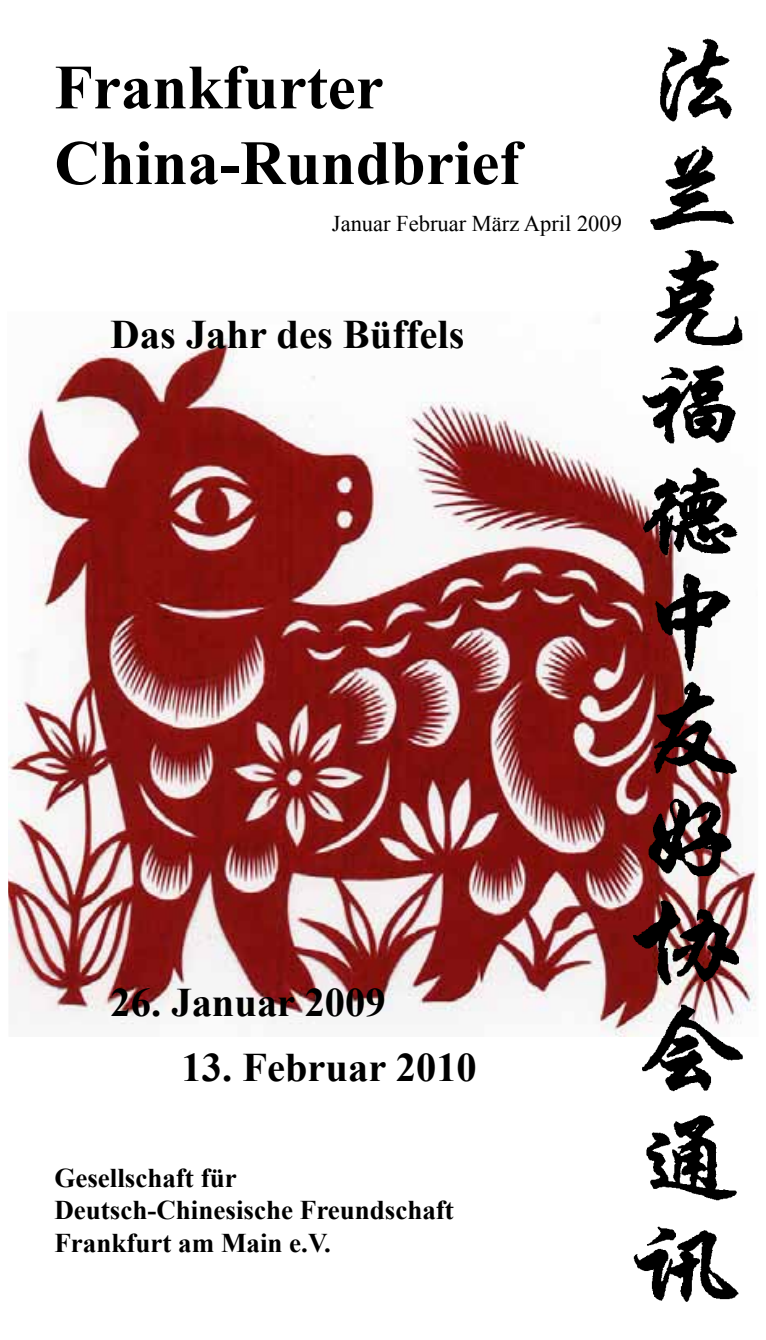
<style>
.page{position:relative;width:766px;height:1340px;background:#fff}
.page>*{position:absolute;margin:0;border:0;box-sizing:border-box;transform-origin:0 0}
.t1{font:700 63px/75.6px "Times New Roman";color:#000}
.t2{font:700 40.5px "Times New Roman";color:#000}
.t3{font:700 27px/32.4px "Times New Roman";color:#000}
.t4{font:22.5px "Times New Roman";color:#000}
</style>
<div class="page">
<img style="left:8px;top:329px;width:750px;height:707px">
<img style="left:633px;top:39px;width:108px;height:1262px">
<h1 class="t1" style="left:54px;top:48px;width:467px">Frankfurter<br>China-Rundbrief</h1>
<p class="t4" style="left:332px;top:208px;width:291px">Januar Februar März April 2009</p>
<h2 class="t2" style="left:111px;top:306px;width:355px">Das Jahr des Büffels</h2>
<h2 class="t2" style="left:111px;top:974px;width:276px">26. Januar 2009</h2>
<h2 class="t2" style="left:181px;top:1039px;width:297px">13. Februar 2010</h2>
<p class="t3" style="left:54px;top:1160px;width:401px">Gesellschaft für<br>Deutsch-Chinesische Freundschaft<br>Frankfurt am Main e.V.</p>
</div>
